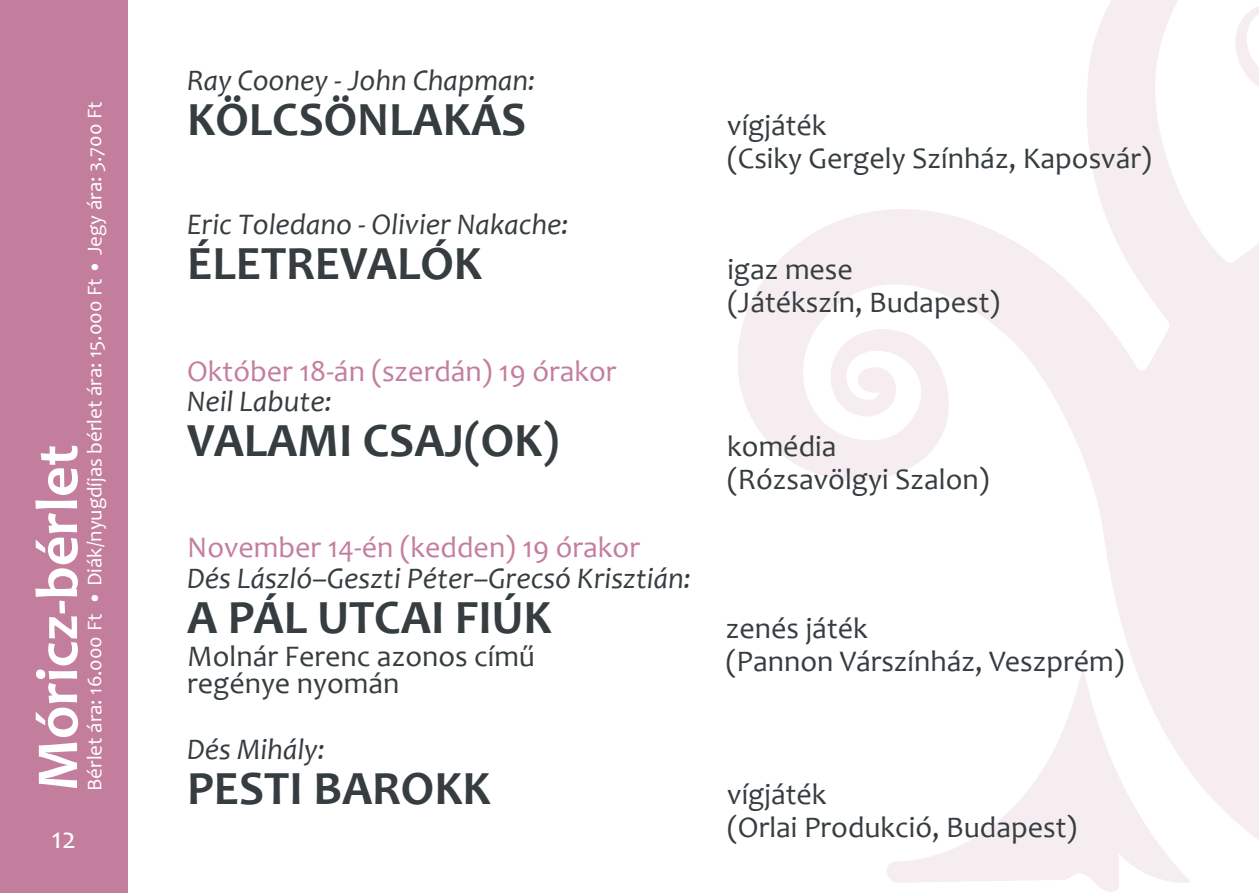
<style>
.page{position:relative;width:1259px;height:893px;background:#fff}
.page>*{position:absolute;margin:0;border:0;box-sizing:border-box;transform-origin:0 0}
.t1{font:700 60px "Candara";color:#fff}
.t2{font:700 48px "Candara";color:#363d40}
.t3{font:30px/33px "Candara";color:#363d40}
.t4{font:italic 30px "Candara";color:#363d40}
.t5{font:30px "Candara";color:#c47e9d}
.t6{font:30px "Candara";color:#fff}
.t7{font:21px "Candara";color:#fff}
</style>
<div class="page">
<svg style="left:887px;top:853px;width:303px;height:39px;fill:#f6edf1"></svg>
<svg style="left:738px;top:0;width:521px;height:853px"></svg>
<div style="left:0;top:0;width:128px;height:893px;background:#c47e9d"></div>
<h1 class="t1" style="left:20px;top:791px;width:348px;rotate:-90deg">Móricz-bérlet</h1>
<p class="t7" style="left:82px;top:791px;width:691px;rotate:-90deg">Bérlet ára: 16.000 Ft • Diák/nyugdíjas bérlet ára: 15.000 Ft • Jegy ára: 3.700 Ft</p>
<p class="t6" style="left:52px;top:819px;width:26px">12</p>
<p class="t4" style="left:187px;top:61px;width:350px">Ray Cooney - John Chapman:</p>
<h2 class="t2" style="left:187px;top:89px;width:341px">KÖLCSÖNLAKÁS</h2>
<p class="t4" style="left:187px;top:205px;width:383px">Eric Toledano - Olivier Nakache:</p>
<h2 class="t2" style="left:187px;top:233px;width:296px">ÉLETREVALÓK</h2>
<p class="t5" style="left:187px;top:352px;width:431px">Október 18-án (szerdán) 19 órakor</p>
<p class="t4" style="left:187px;top:382px;width:147px">Neil Labute:</p>
<h2 class="t2" style="left:187px;top:410px;width:374px">VALAMI CSAJ(OK)</h2>
<p class="t5" style="left:187px;top:529px;width:454px">November 14-én (kedden) 19 órakor</p>
<p class="t3" style="left:727px;top:108px;width:426px">vígjáték<br>(Csiky Gergely Színház, Kaposvár)</p>
<p class="t3" style="left:727px;top:252px;width:274px">igaz mese<br>(Játékszín, Budapest)</p>
<p class="t3" style="left:727px;top:429px;width:263px">komédia (Rózsavölgyi Szalon)</p>
<p class="t4" style="left:187px;top:559px;width:506px">Dés László–Geszti Péter–Grecsó Krisztián:</p>
<h2 class="t2" style="left:187px;top:587px;width:366px">A PÁL UTCAI FIÚK</h2>
<p class="t3" style="left:187px;top:642px;width:349px;line-height:27px">Molnár Ferenc azonos című regénye nyomán</p>
<p class="t4" style="left:187px;top:730px;width:140px">Dés Mihály:</p>
<h2 class="t2" style="left:187px;top:758px;width:305px">PESTI BAROKK</h2>
<p class="t3" style="left:727px;top:777px;width:351px">vígjáték<br>(Orlai Produkció, Budapest)</p>
<p class="t3" style="left:726px;top:612px;width:400px">zenés játék<br>(Pannon Várszínház, Veszprém)</p>
</div>
